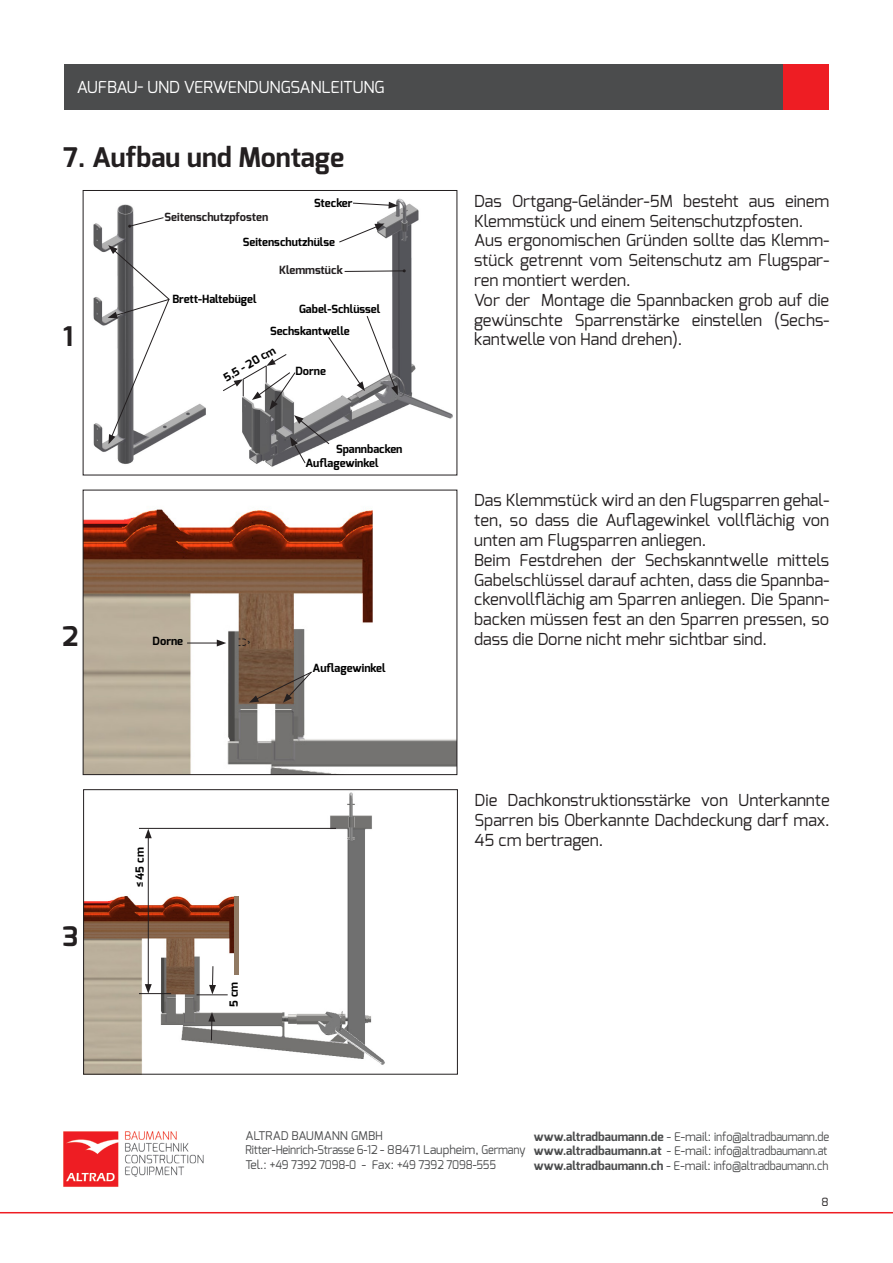
<style>
.page{position:relative;width:893px;height:1263px;background:#fff}
.page>*{position:absolute;margin:0;border:0;box-sizing:border-box;transform-origin:0 0}
.t1{font:700 27px "Exo";color:#231f20}
.t2{font:16.5px/19.8px "Exo";color:#231f20}
.t3{font:16.5px "Exo";letter-spacing:-.01em;color:#fff}
.t4{font:12px/14.4px "Exo";letter-spacing:-.015em;color:#4b4c4d}
.t5{font:700 11.25px/21.5px "Exo";color:#000}
.t6{font:700 11.25px "Exo";color:#231f20}
.t7{font:11.25px "Exo";color:#231f20}
.s1{font-weight:700}
</style>
<div class="page">
<hr style="left:0;top:1212px;width:893px;height:1px;background:#ee1d23">
<img style="left:63px;top:1131px;width:140px;height:56px">
<div style="left:64px;top:64px;width:718px;height:45px;background:#4b4c4d"></div>
<div style="left:784px;top:64px;width:45px;height:45px;background:#ee1d23"></div>
<img style="left:268px;top:198px;width:185px;height:269px">
<img style="left:93px;top:204px;width:113px;height:260px">
<img style="left:85px;top:509px;width:370px;height:264px">
<div style="left:83px;top:490px;width:374px;height:285px;border:1px solid #231f20"></div>
<svg style="left:128px;top:217px;width:36px;height:11px"></svg>
<svg style="left:344px;top:269px;width:62px;height:4px"></svg>
<svg style="left:338px;top:223px;width:47px;height:20px"></svg>
<svg style="left:352px;top:202px;width:46px;height:7px"></svg>
<svg style="left:108px;top:245px;width:62px;height:199px"></svg>
<svg style="left:249px;top:671px;width:64px;height:32px;background:#7f6a5b"></svg>
<svg style="left:223px;top:315px;width:175px;height:149px"></svg>
<svg style="left:239px;top:638px;width:12px;height:9px"></svg>
<img style="left:85px;top:792px;width:300px;height:280px">
<div style="left:83px;top:789px;width:375px;height:285px;border:1px solid #231f20"></div>
<hr style="left:187px;top:643px;width:32px;height:1px;background:#231f20">
<svg style="left:217px;top:640px;width:9px;height:6px"></svg>
<div style="left:234px;top:896px;width:5px;height:78px;background:#917a63"></div>
<hr style="left:197px;top:994px;width:31px;height:1px;background:#231f20">
<hr style="left:139px;top:993px;width:32px;height:1px;background:#231f20">
<hr style="left:139px;top:828px;width:197px;height:1px;background:#231f20">
<hr style="left:148px;top:836px;width:1px;height:150px;background:#231f20">
<svg style="left:145px;top:984px;width:7px;height:9px"></svg>
<svg style="left:145px;top:829px;width:7px;height:9px"></svg>
<svg style="left:209px;top:966px;width:7px;height:28px"></svg>
<svg style="left:208px;top:1012px;width:7px;height:28px"></svg>
<p class="t3" style="left:77px;top:76px;width:309px">AUFBAU- UND VERWENDUNGSANLEITUNG</p>
<h1 class="t1" style="left:63px;top:140px;width:282px">7. Aufbau und Montage</h1>
<p class="t6" style="left:165px;top:209px;width:105px">Seitenschutzpfosten</p>
<p class="t5" style="left:314px;top:192px;width:40px">Stecker</p>
<p class="t5" style="left:243px;top:231px;width:94px">Seitenschutzhülse</p>
<h1 class="t1" style="left:63px;top:319px;width:12px">1</h1>
<h1 class="t1" style="left:62px;top:619px;width:17px">2</h1>
<p class="t5" style="left:172px;top:289px;width:86px">Brett-Haltebügel</p>
<p class="t6" style="left:279px;top:263px;width:65px">Klemmstück</p>
<p class="t5" style="left:270px;top:298px;width:112px;text-indent:29px">Gabel-Schlüssel<br>Sechskantwelle</p>
<p class="t5" style="left:219px;top:369px;width:59px;rotate:-30deg">5,5 - 20 cm</p>
<p class="t5" style="left:295px;top:360px;width:32px">Dorne</p>
<p class="t5" style="left:305px;top:442px;width:99px;line-height:14.2px;text-indent:31px">Spannbacken<br>Auflagewinkel</p>
<p class="t5" style="left:153px;top:630px;width:32px">Dorne</p>
<p class="t5" style="left:313px;top:657px;width:75px">Auflagewinkel</p>
<h1 class="t1" style="left:63px;top:918px;width:17px">3</h1>
<p class="t5" style="left:129px;top:887px;width:41px;rotate:-90deg">≤ 45 cm</p>
<p class="t5" style="left:223px;top:1007px;width:26px;rotate:-90deg">5 cm</p>
<p class="t2" style="left:474px;top:191px;width:357px">Das Ortgang-Geländer-5M besteht aus einem Klemmstück und einem Seitenschutzpfosten.<br>Aus ergonomischen Gründen sollte das Klemm&shy;stück getrennt vom Seitenschutz am Flugspar&shy;ren montiert werden.<br>Vor der Montage die Spannbacken grob auf die gewünschte Sparrenstärke einstellen (Sechs&shy;kantwelle von Hand drehen).</p>
<p class="t2" style="left:474px;top:490px;width:357px">Das Klemmstück wird an den Flugsparren gehal&shy;ten, so dass die Auflagewinkel vollflächig von unten am Flugsparren anliegen.<br>Beim Festdrehen der Sechskanntwelle mittels Gabelschlüssel darauf achten, dass die Spannba&shy;ckenvollflächig am Sparren anliegen. Die Spann&shy;backen müssen fest an den Sparren pressen, so dass die Dorne nicht mehr sichtbar sind.</p>
<p class="t2" style="left:475px;top:790px;width:357px;text-align:justify">Die Dachkonstruktionsstärke von Unterkannte Sparren bis Oberkannte Dachdeckung darf max.<br>45 cm bertragen.</p>
<p class="t4" style="left:245px;top:1128px;width:282px">ALTRAD BAUMANN GMBH<br>Ritter-Heinrich-Strasse 6-12 - 88471 Laupheim, Germany<br>Tel.: +49 7392 7098-0 - Fax: +49 7392 7098-555</p>
<p class="t4" style="left:534px;top:1129px;width:297px"><span class="s1">www.altradbaumann.de</span> - E-mail: info@altradbaumann.de <span class="s1">www.altradbaumann.at</span> - E-mail: info@altradbaumann.at <span class="s1">www.altradbaumann.ch</span> - E-mail: info@altradbaumann.ch</p>
<p class="t7" style="left:821px;top:1195px;width:9px">8</p>
</div>
